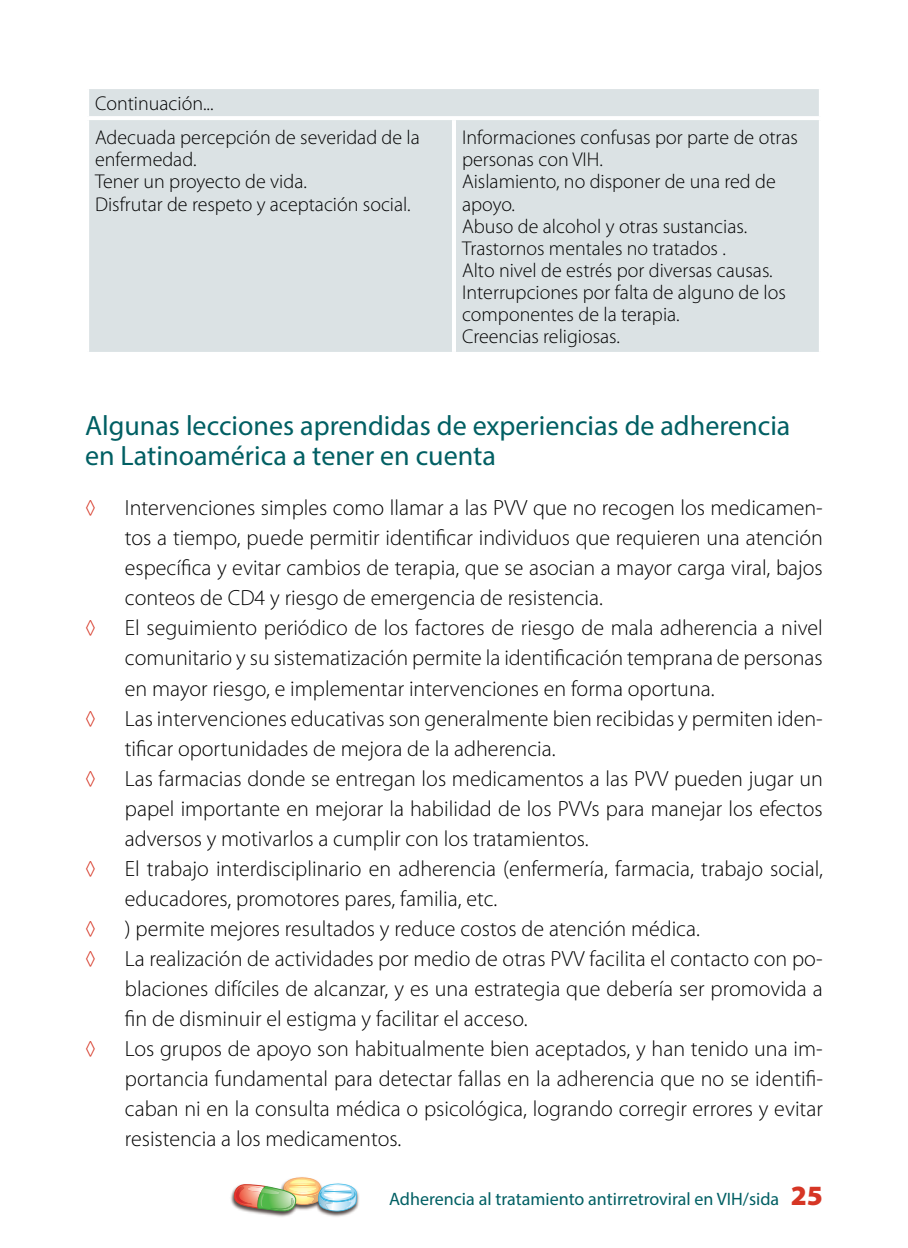
<style>
.page{position:relative;width:908px;height:1248px;background:#fff}
.page>*{position:absolute;margin:0;border:0;box-sizing:border-box;transform-origin:0 0}
.t1{font:28px/30px "Myriad Pro";color:#005f63}
.t2{font:300 22px/30px "Myriad Pro";color:#000;text-align:justify}
.t3{font:300 22px "Myriad Pro";color:#d63625}
.t4{font:300 20px/22px "Myriad Pro";color:#000}
.t5{font:18px "Myriad Pro";color:#005f63}
.s1{font-weight:900;font-size:28px;color:#d63625}
</style>
<div class="page">
<img style="left:230px;top:1189px;width:129px;height:28px">
<img style="left:234px;top:1177px;width:123px;height:35px">
<div style="left:89px;top:89px;width:729px;height:263px;background:#dbe2e4"></div>
<svg style="left:818px;top:89px;width:1px;height:27px"></svg>
<hr style="left:85px;top:116px;width:369px;height:4px;background:#fff">
<hr style="left:454px;top:116px;width:368px;height:4px;background:#fff">
<hr style="left:452px;top:120px;width:4px;height:232px;background:#fff">
<svg style="left:818px;top:120px;width:1px;height:232px"></svg>
<p class="t4" style="left:95px;top:86px;width:326px;line-height:34.4px">Continuación...<br>Adecuada percepción de severidad de la</p>
<p class="t4" style="left:95px;top:149px;width:317px">enfermedad.<br>Tener un proyecto de vida.<br>Disfrutar de respeto y aceptación social.</p>
<p class="t4" style="left:462px;top:127px;width:337px">Informaciones confusas por parte de otras personas con VIH.<br>Aislamiento, no disponer de una red de apoyo.<br>Abuso de alcohol y otras sustancias.<br>Trastornos mentales no tratados .<br>Alto nivel de estrés por diversas causas.<br>Interrupciones por falta de alguno de los componentes de la terapia.<br>Creencias religiosas.</p>
<p class="t1" style="left:85px;top:410px;width:706px">Algunas lecciones aprendidas de experiencias de adherencia en Latinoamérica a tener en cuenta</p>
<p class="t3" style="left:85px;top:494px;width:12px">◊</p>
<p class="t2" style="left:125px;top:493px;width:699px">Intervenciones simples como llamar a las PVV que no recogen los medicamen&shy;tos a tiempo, puede permitir identificar individuos que requieren una atención específica y evitar cambios de terapia, que se asocian a mayor carga viral, bajos conteos de CD4 y riesgo de emergencia de resistencia.</p>
<p class="t3" style="left:85px;top:615px;width:12px">◊</p>
<p class="t2" style="left:125px;top:613px;width:699px">El seguimiento periódico de los factores de riesgo de mala adherencia a nivel comunitario y su sistematización permite la identificación temprana de personas en mayor riesgo, e implementar intervenciones en forma oportuna.</p>
<p class="t3" style="left:85px;top:705px;width:12px">◊</p>
<p class="t2" style="left:125px;top:703px;width:699px">Las intervenciones educativas son generalmente bien recibidas y permiten iden&shy;tificar oportunidades de mejora de la adherencia.</p>
<p class="t3" style="left:85px;top:765px;width:12px">◊</p>
<p class="t2" style="left:125px;top:763px;width:699px">Las farmacias donde se entregan los medicamentos a las PVV pueden jugar un papel importante en mejorar la habilidad de los PVVs para manejar los efectos adversos y motivarlos a cumplir con los tratamientos.</p>
<p class="t3" style="left:85px;top:855px;width:12px">◊</p>
<p class="t2" style="left:125px;top:853px;width:699px">El trabajo interdisciplinario en adherencia (enfermería, farmacia, trabajo social, educadores, promotores pares, familia, etc.</p>
<p class="t3" style="left:85px;top:915px;width:12px">◊</p>
<p class="t2" style="left:125px;top:913px;width:576px">) permite mejores resultados y reduce costos de atención médica.</p>
<p class="t3" style="left:85px;top:945px;width:12px">◊</p>
<p class="t2" style="left:125px;top:943px;width:699px">La realización de actividades por medio de otras PVV facilita el contacto con po&shy;blaciones difíciles de alcanzar, y es una estrategia que debería ser promovida a fin de disminuir el estigma y facilitar el acceso.</p>
<p class="t3" style="left:85px;top:1035px;width:12px">◊</p>
<p class="t2" style="left:125px;top:1033px;width:699px">Los grupos de apoyo son habitualmente bien aceptados, y han tenido una im&shy;portancia fundamental para detectar fallas en la adherencia que no se identifi&shy;caban ni en la consulta médica o psicológica, logrando corregir errores y evitar resistencia a los medicamentos.</p>
<p class="t5" style="left:389px;top:1187px;width:435px">Adherencia al tratamiento antirretroviral en VIH/sida <span class="s1">25</span></p>
</div>
